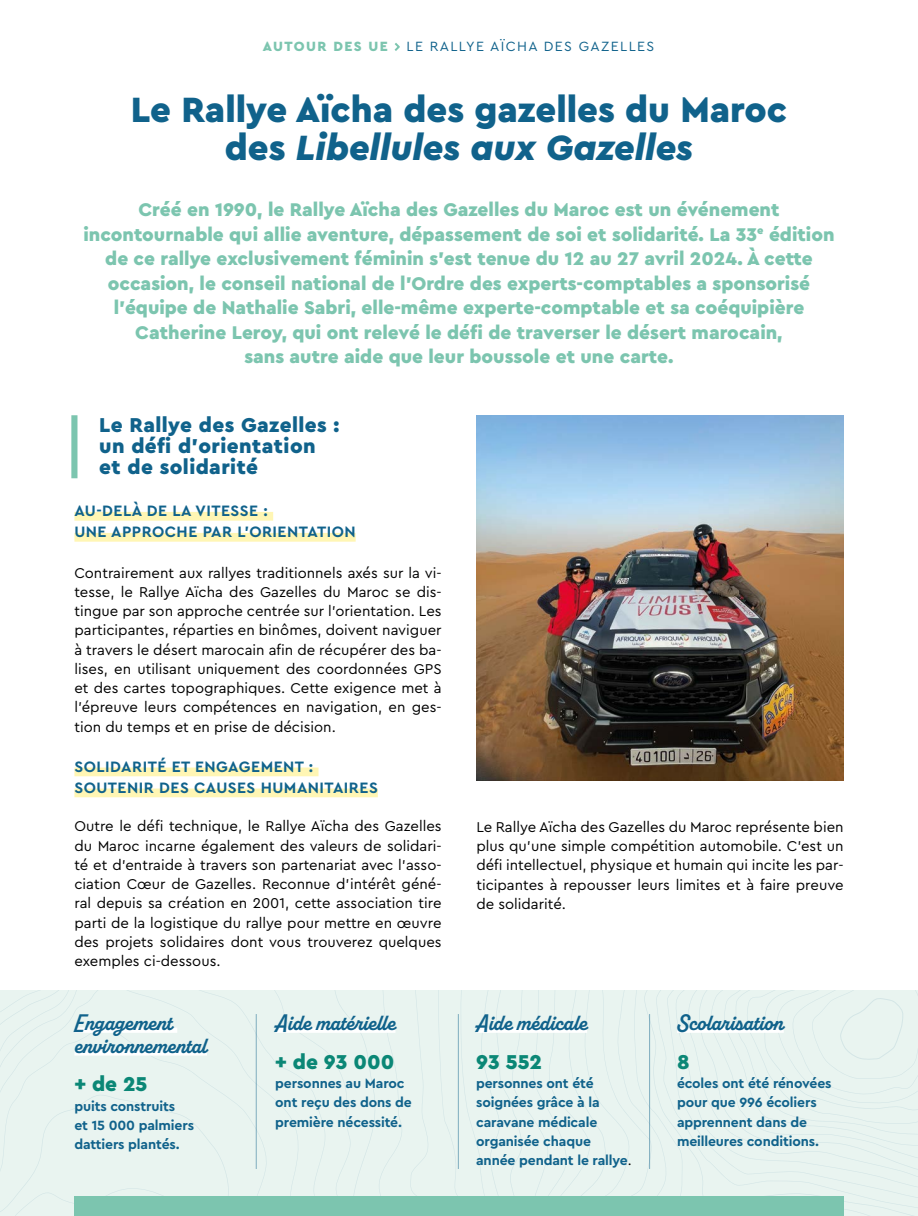
<style>
.page{position:relative;width:918px;height:1216px;background:#fff}
.page>*{position:absolute;margin:0;border:0;box-sizing:border-box;transform-origin:0 0}
.t1{font:900 36.75px "Cera Pro";color:#10628b}
.t2{font:italic 900 36.75px "Cera Pro";color:#10628b}
.t3{font:700 22.75px "Alkaline";color:#10628b}
.INNEST_INTERTITRE{font:900 21px "Cera Pro";letter-spacing:.02em;color:#10628b}
.t4{font:900 21px "Cera Pro";color:#0b8776}
.t5{font:900 19.25px/24.5px "Cera Pro";color:#7cc5af;text-align:center}
.t6{font:700 15.75px "Cera Pro";letter-spacing:.03em;color:#10628b}
.t7{font:14.88px/19.2px "Cera Pro";color:#000;text-align:justify}
.t8{font:700 14px/19.2px "Cera Pro";letter-spacing:-.01em;color:#10628b}
.t9{font:14px "Cera Pro";letter-spacing:.1em;color:#10628b}
.t10{font:900 14px "Cera Pro";letter-spacing:.1em;color:#7cc5af}
.s1{font-style:normal}
.s2{font-weight:400;color:#000}
</style>
<div class="page">
<div style="left:136px;top:990px;width:175px;height:35px;background:#e9f4f0"></div>
<div style="left:136px;top:1025px;width:175px;height:69px;background:#e9f4f0"></div>
<svg style="left:822px;top:1173px;width:96px;height:42px;background:#e7f2ef"></svg>
<div style="left:0;top:990px;width:136px;height:104px;background:#e9f4f0"></div>
<div style="left:311px;top:990px;width:511px;height:206px;background:#e9f4f0"></div>
<div style="left:0;top:1094px;width:396px;height:121px;background:#e9f4f0"></div>
<svg style="left:698px;top:990px;width:220px;height:183px;background:#e7f3ef"></svg>
<div style="left:71px;top:415px;width:6px;height:63px;background:#7cc5af"></div>
<div style="left:74px;top:512px;width:199px;height:8px;background:#fff6b4"></div>
<div style="left:74px;top:533px;width:282px;height:8px;background:#fff6b4"></div>
<div style="left:74px;top:767px;width:244px;height:9px;background:#fff6b4"></div>
<div style="left:74px;top:788px;width:304px;height:9px;background:#fff6b4"></div>
<svg style="left:394px;top:43px;width:6px;height:8px"></svg>
<div style="left:74px;top:1196px;width:769px;height:19px;background:#7cc5af"></div>
<div style="left:74px;top:1027px;width:103px;height:5px;background:#fff"></div>
<div style="left:74px;top:1050px;width:133px;height:5px;background:#fff"></div>
<div style="left:275px;top:1027px;width:120px;height:5px;background:#fff"></div>
<div style="left:476px;top:1027px;width:111px;height:5px;background:#fff"></div>
<div style="left:677px;top:1027px;width:107px;height:5px;background:#fff"></div>
<img style="left:476px;top:415px;width:367px;height:365px">
<hr style="left:256px;top:1014px;width:1px;height:154px;background:#10628b">
<hr style="left:458px;top:1014px;width:1px;height:154px;background:#10628b">
<hr style="left:649px;top:1014px;width:1px;height:154px;background:#10628b">
<p class="t10" style="left:263px;top:37px;width:126px">AUTOUR DES UE</p>
<p class="t9" style="left:406px;top:37px;width:249px">LE RALLYE AÏCHA DES GAZELLES</p>
<p class="t1" style="left:131px;top:85px;width:658px">Le Rallye Aïcha des gazelles du Maroc</p>
<p class="t2" style="left:225px;top:123px;width:470px"><span class="s1">des</span> Libellules aux Gazelles</p>
<p class="t5" style="left:83px;top:197px;width:752px">Créé en 1990, le Rallye Aïcha des Gazelles du Maroc est un événement incontournable qui allie aventure, dépassement de soi et solidarité. La 33<sup>e</sup> édition de ce rallye exclusivement féminin s’est tenue du 12 au 27 avril 2024. À cette occasion, le conseil national de l’Ordre des experts-comptables a sponsorisé l’équipe de Nathalie Sabri, elle-même experte-comptable et sa coéquipière Catherine Leroy, qui ont relevé le défi de traverser le désert marocain,</p>
<p class="t5" style="left:244px;top:344px;width:430px">sans autre aide que leur boussole et une carte.</p>
<p class="INNEST_INTERTITRE" style="left:99px;top:411px;width:242px">Le Rallye des Gazelles :</p>
<p class="INNEST_INTERTITRE" style="left:99px;top:432px;width:218px">un défi d’orientation</p>
<p class="INNEST_INTERTITRE" style="left:99px;top:453px;width:160px">et de solidarité</p>
<p class="t6" style="left:74px;top:500px;width:195px">AU-DELÀ DE LA VITESSE :</p>
<p class="t6" style="left:74px;top:521px;width:283px">UNE APPROCHE PAR L’ORIENTATION</p>
<p class="t7" style="left:74px;top:562px;width:369px">Contrairement aux rallyes traditionnels axés sur la vi&shy;tesse, le Rallye Aïcha des Gazelles du Maroc se dis&shy;tingue par son approche centrée sur l’orientation. Les participantes, réparties en binômes, doivent naviguer à travers le désert marocain afin de récupérer des ba&shy;lises, en utilisant uniquement des coordonnées GPS et des cartes topographiques. Cette exigence met à l’épreuve leurs compétences en navigation, en ges&shy;tion du temps et en prise de décision.</p>
<p class="t6" style="left:74px;top:756px;width:240px">SOLIDARITÉ ET ENGAGEMENT :</p>
<p class="t6" style="left:74px;top:777px;width:305px">SOUTENIR DES CAUSES HUMANITAIRES</p>
<p class="t7" style="left:74px;top:816px;width:369px">Outre le défi technique, le Rallye Aïcha des Gazelles du Maroc incarne également des valeurs de solidari&shy;té et d’entraide à travers son partenariat avec l’asso&shy;ciation Cœur de Gazelles. Reconnue d’intérêt géné&shy;ral depuis sa création en 2001, cette association tire parti de la logistique du rallye pour mettre en œuvre des projets solidaires dont vous trouverez quelques exemples ci-dessous.</p>
<p class="t7" style="left:476px;top:816px;width:369px">Le Rallye Aïcha des Gazelles du Maroc représente bien plus qu’une simple compétition automobile. C’est un défi intellectuel, physique et humain qui incite les par&shy;ticipantes à repousser leurs limites et à faire preuve de solidarité.</p>
<p class="t3" style="left:74px;top:1008px;width:100px">Engagement</p>
<p class="t3" style="left:74px;top:1031px;width:134px">environnemental</p>
<p class="t4" style="left:74px;top:1070px;width:75px">+ de 25</p>
<p class="t8" style="left:74px;top:1095px;width:121px">puits construits<br>et 15 000 palmiers</p>
<p class="t8" style="left:74px;top:1134px;width:107px">dattiers plantés.</p>
<p class="t3" style="left:275px;top:1008px;width:122px">Aide matérielle</p>
<p class="t4" style="left:275px;top:1047px;width:120px">+ de 93 000</p>
<p class="t8" style="left:275px;top:1073px;width:138px">personnes au Maroc ont reçu des dons de première nécessité.</p>
<p class="t3" style="left:476px;top:1008px;width:112px">Aide médicale</p>
<p class="t4" style="left:476px;top:1047px;width:68px">93 552</p>
<p class="t8" style="left:476px;top:1073px;width:157px">personnes ont été soignées grâce à la caravane médicale organisée chaque année pendant le rallye<span class="s2">.</span></p>
<p class="t3" style="left:677px;top:1008px;width:108px">Scolarisation</p>
<p class="t4" style="left:677px;top:1047px;width:14px">8</p>
<p class="t8" style="left:677px;top:1073px;width:156px">écoles ont été rénovées pour que 996 écoliers apprennent dans de</p>
<p class="t8" style="left:677px;top:1130px;width:143px">meilleures conditions.</p>
</div>
